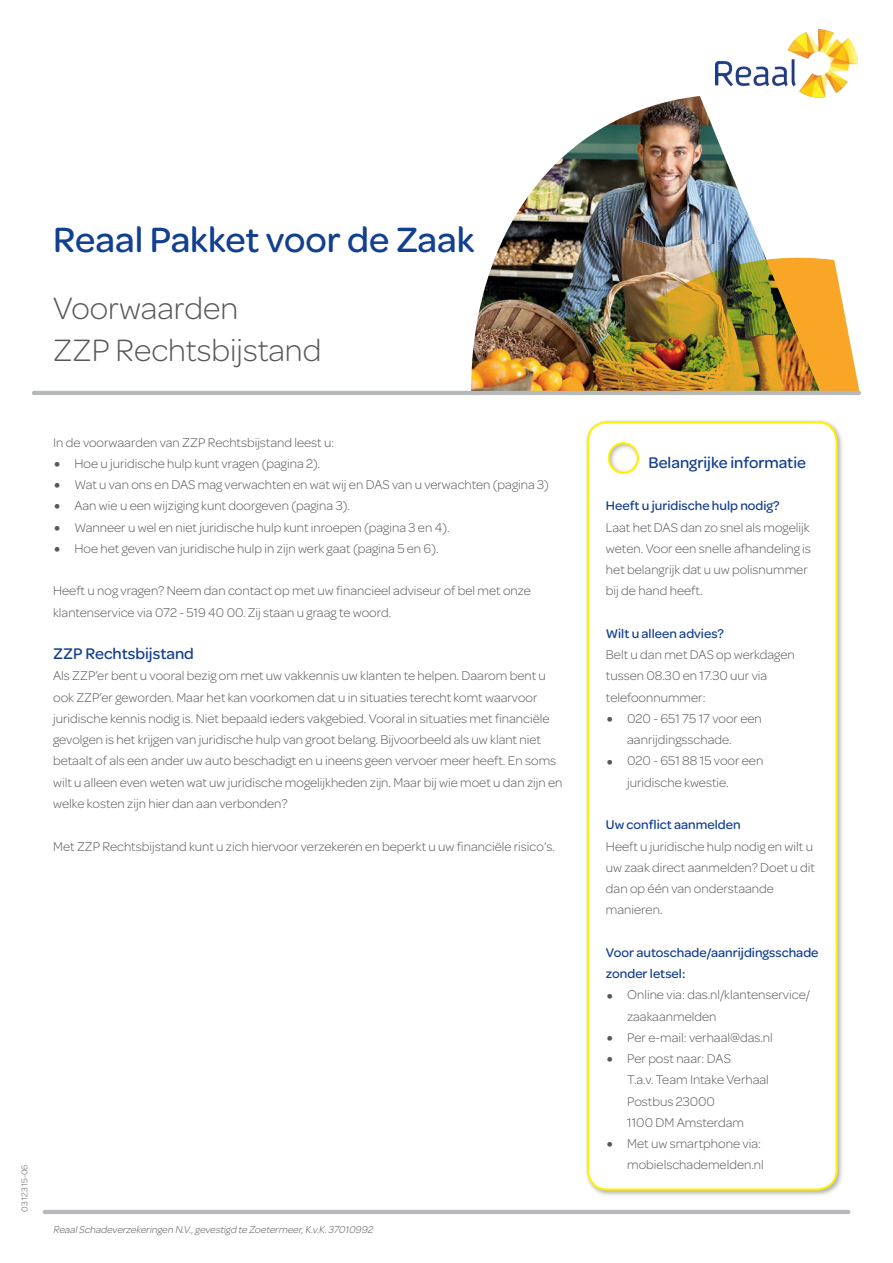
<style>
.page{position:relative;width:893px;height:1263px;background:#fff}
.page>*{position:absolute;margin:0;border:0;box-sizing:border-box;transform-origin:0 0}
.t1{font:500 37.5px "Omnes";color:#123f90}
.t2{font:300 33px/42.5px "Omnes";color:#57585a}
.t3{font:500 16.5px "Omnes";color:#123f90}
.t4{font:300 13.5px/21.3px "Omnes";color:#57585a}
.t5{font:500 13.5px/21.3px "Omnes";color:#123f90}
.t6{font:italic 300 10.5px "Omnes";color:#57585a}
.t7{font:300 9px "Omnes";color:#57585a}
.s1{font-size:27px}
</style>
<div class="page">
<img style="left:393px;top:29px;width:468px;height:364px">
<img style="left:562px;top:258px;width:298px;height:134px">
<hr style="left:34px;top:391px;width:825px;height:4px;background:#b6b9b9">
<div style="left:584px;top:418px;width:260px;height:779px;background:#231f20;opacity:.35"></div>
<svg style="left:586px;top:420px;width:253px;height:772px"></svg>
<hr style="left:45px;top:1210px;width:803px;height:4px;background:#b8b9bc">
<img style="left:716px;top:30px;width:141px;height:67px">
<h1 class="t1" style="left:53px;top:214px;width:423px">Reaal Pakket voor de Zaak</h1>
<h2 class="t2" style="left:53px;top:286px;width:270px">Voorwaarden<br>ZZP Rechtsbijstand</h2>
<p class="t4" style="left:53px;top:431px;width:283px">In de voorwaarden van ZZP Rechtsbijstand leest u:</p>
<p class="t4" style="left:53px;top:452px;width:269px"><span class="s1">•</span> Hoe u juridische hulp kunt vragen (pagina 2).</p>
<p class="t4" style="left:53px;top:474px;width:497px"><span class="s1">•</span> Wat u van ons en DAS mag verwachten en wat wij en DAS van u verwachten (pagina 3)</p>
<p class="t4" style="left:53px;top:495px;width:298px"><span class="s1">•</span> Aan wie u een wijziging kunt doorgeven (pagina 3).</p>
<p class="t4" style="left:53px;top:516px;width:398px"><span class="s1">•</span> Wanneer u wel en niet juridische hulp kunt inroepen (pagina 3 en 4).</p>
<p class="t4" style="left:53px;top:537px;width:387px"><span class="s1">•</span> Hoe het geven van juridische hulp in zijn werk gaat (pagina 5 en 6).</p>
<p class="t4" style="left:53px;top:580px;width:479px">Heeft u nog vragen? Neem dan contact op met uw financieel adviseur of bel met onze klantenservice via 072 - 519 40 00. Zij staan u graag te woord.</p>
<p class="t3" style="left:53px;top:642px;width:142px">ZZP Rechtsbijstand</p>
<p class="t4" style="left:53px;top:665px;width:511px">Als ZZP’er bent u vooral bezig om met uw vakkennis uw klanten te helpen. Daarom bent u ook ZZP’er geworden. Maar het kan voorkomen dat u in situaties terecht komt waarvoor juridische kennis nodig is. Niet bepaald ieders vakgebied. Vooral in situaties met financiële gevolgen is het krijgen van juridische hulp van groot belang. Bijvoorbeeld als uw klant niet betaalt of als een ander uw auto beschadigt en u ineens geen vervoer meer heeft. En soms wilt u alleen even weten wat uw juridische mogelijkheden zijn. Maar bij wie moet u dan zijn en welke kosten zijn hier dan aan verbonden?</p>
<p class="t4" style="left:53px;top:835px;width:504px">Met ZZP Rechtsbijstand kunt u zich hiervoor verzekeren en beperkt u uw financiële risico’s.</p>
<p class="t7" style="left:19px;top:1212px;width:49px;rotate:-90deg">03 123 15-06</p>
<p class="t6" style="left:53px;top:1223px;width:323px">ReaalSchadeverzekeringen N.V.,gevestigd te Zoetermeer,K.v.K.37010992</p>
<p class="t3" style="left:648px;top:451px;width:159px">Belangrijke informatie</p>
<p class="t5" style="left:606px;top:494px;width:175px">Heeft u juridische hulp nodig?</p>
<p class="t4" style="left:606px;top:516px;width:206px">Laat het DAS dan zo snel als mogelijk weten. Voor een snelle afhandeling is het belangrijk dat u uw polisnummer bij de hand heeft.</p>
<p class="t5" style="left:606px;top:622px;width:120px">Wilt u alleen advies?</p>
<p class="t4" style="left:606px;top:644px;width:190px">Belt u dan met DAS op werkdagen tussen 08.30 en 17.30 uur via telefoonnummer:</p>
<p class="t4" style="left:627px;top:707px;width:136px;text-indent:-21px"><span class="s1">•</span> 020 - 651 75 17 voor een aanrijdingsschade.</p>
<p class="t4" style="left:627px;top:750px;width:138px;text-indent:-21px"><span class="s1">•</span> 020 - 651 88 15 voor een juridische kwestie.</p>
<p class="t5" style="left:606px;top:813px;width:136px">Uw conflict aanmelden</p>
<p class="t4" style="left:606px;top:835px;width:211px">Heeft u juridische hulp nodig en wilt u uw zaak direct aanmelden? Doet u dit dan op één van onderstaande manieren.</p>
<p class="t5" style="left:606px;top:941px;width:214px">Voor autoschade/aanrijdingsschade zonder letsel:</p>
<p class="t4" style="left:627px;top:984px;width:184px;text-indent:-21px"><span class="s1">•</span> Online via: das.nl/klantenservice/ zaakaanmelden</p>
<p class="t4" style="left:606px;top:1026px;width:168px"><span class="s1">•</span> Per e-mail: verhaal@das.nl</p>
<p class="t4" style="left:627px;top:1048px;width:143px;text-indent:-21px"><span class="s1">•</span> Per post naar: DAS<br>T.a.v. Team Intake Verhaal<br>Postbus 23000<br>1100 DM Amsterdam</p>
<p class="t4" style="left:606px;top:1133px;width:159px;text-align:right"><span class="s1">•</span> Met uw smartphone via: mobielschademelden.nl</p>
</div>
